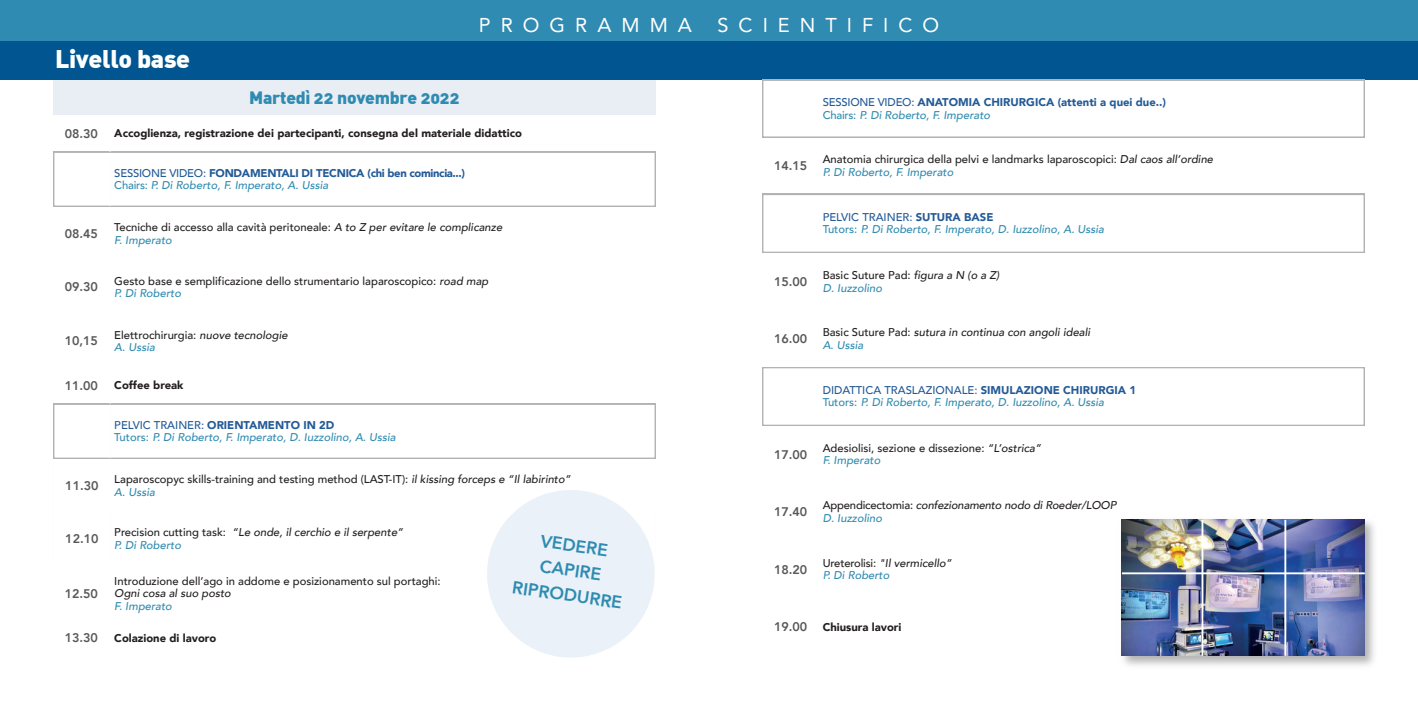
<style>
.page{position:relative;width:1418px;height:709px;background:#fff}
.page>*{position:absolute;margin:0;border:0;box-sizing:border-box;transform-origin:0 0}
.t1{font:900 25px "DIN Alternate";letter-spacing:-.015em;color:#fff}
.t2{font:20px "Avenir";letter-spacing:.5em;color:#fff}
.t3{font:800 17.5px/25px "Avenir";color:#2f8bb1;text-align:center}
.t4{font:900 17.5px "DIN Alternate";letter-spacing:-.015em;color:#2f8bb1}
.t5{font:800 12.5px "Avenir";color:#57585a}
.t6{font:500 11.25px/12.5px "Avenir";color:#231f20}
.t7{font:italic 500 11.25px/12.5px "Avenir";color:#2f8bb1}
.t8{font:italic 500 11.25px/12.5px "Avenir";color:#231f20}
.t9{font:900 11.25px "Avenir";color:#231f20}
.t10{font:900 11.25px/12.5px "Avenir";letter-spacing:-.02em;color:#235a97}
.t11{font:900 11.25px/12.5px "Avenir";color:#235a97}
.s1{font-weight:500}
.s2{font-weight:500;color:#2f8bb1}
.s3{font-weight:500;font-style:italic;color:#2f8bb1}
.s4{font-style:italic}
.s5{font-style:italic;color:#2f8bb1}
.s6{font-style:normal;color:#235a97}
.s7{font-weight:900;font-style:normal;color:#235a97}
.s8{font-style:normal}
.s9{color:#2f8bb1}
.s10{font-weight:800;font-size:12.5px;color:#57585a}
</style>
<div class="page">
<div style="left:0;top:0;width:1417px;height:48px;background:#2f8bb1"></div>
<div style="left:0;top:41px;width:1417px;height:39px;background:#015691"></div>
<div style="left:53px;top:80px;width:603px;height:35px;background:#e8eef3"></div>
<svg style="left:53px;top:152px;width:603px;height:55px"></svg>
<svg style="left:53px;top:403px;width:603px;height:54px"></svg>
<svg style="left:53px;top:457px;width:603px;height:2px"></svg>
<hr style="left:109px;top:153px;width:2px;height:52px;background:#fff">
<hr style="left:109px;top:405px;width:2px;height:52px;background:#fff">
<svg style="left:762px;top:80px;width:602px;height:58px"></svg>
<svg style="left:762px;top:194px;width:602px;height:59px"></svg>
<svg style="left:762px;top:367px;width:602px;height:59px"></svg>
<img style="left:1121px;top:519px;width:253px;height:147px">
<img style="left:1121px;top:520px;width:243px;height:136px">
<svg style="left:487px;top:490px;width:168px;height:168px"></svg>
<hr style="left:1201px;top:520px;width:2px;height:136px;background:#fff">
<hr style="left:1284px;top:520px;width:2px;height:136px;background:#fff">
<hr style="left:1121px;top:572px;width:243px;height:2px;background:#fff">
<h1 class="t1" style="left:55px;top:50px;width:137px">Livello base</h1>
<h2 class="t2" style="left:479px;top:12px;width:214px">PROGRAMMA</h2>
<h2 class="t2" style="left:717px;top:12px;width:223px">SCIENTIFICO</h2>
<h3 class="t4" style="left:249px;top:91px;width:212px">Martedì 22 novembre 2022</h3>
<p class="t11" style="left:822px;top:96px;width:345px"><span class="s1">SESSIONE VIDEO:</span> ANATOMIA CHIRURGICA (attenti a quei due..)<br><span class="s2">Chairs:</span> <span class="s3">P. Di Roberto, F. Imperato</span></p>
<p class="t5" style="left:65px;top:125px;width:35px">08.30</p>
<p class="t9" style="left:114px;top:126px;width:409px">Accoglienza, registrazione dei partecipanti, consegna del materiale didattico</p>
<p class="t10" style="left:114px;top:167px;width:352px"><span class="s1">SESSIONE VIDEO:</span> FONDAMENTALI DI TECNICA (chi ben comincia...)<br><span class="s2">Chairs:</span> <span class="s3">P. Di Roberto, F. Imperato, A. Ussia</span></p>
<p class="t5" style="left:65px;top:225px;width:35px">08.45</p>
<p class="t6" style="left:114px;top:221px;width:389px">Tecniche di accesso alla cavità peritoneale: <span class="s4">A to Z per evitare le complicanze<br></span><span class="s5">F. Imperato</span></p>
<p class="t5" style="left:65px;top:279px;width:35px">09.30</p>
<p class="t6" style="left:114px;top:275px;width:375px">Gesto base e semplificazione dello strumentario laparoscopico: <span class="s4">road map<br></span><span class="s5">P. Di Roberto</span></p>
<p class="t5" style="left:65px;top:333px;width:35px">10,15</p>
<p class="t6" style="left:114px;top:329px;width:175px">Elettrochirurgia: <span class="s4">nuove tecnologie<br></span><span class="s5">A. Ussia</span></p>
<p class="t5" style="left:65px;top:377px;width:35px">11.00</p>
<p class="t9" style="left:114px;top:378px;width:71px">Coffee break</p>
<p class="t7" style="left:114px;top:419px;width:283px"><span class="s6">PELVIC TRAINER:</span> <span class="s7">ORIENTAMENTO IN 2D<br></span><span class="s8">Tutors:</span> P. Di Roberto, F. Imperato, D. Iuzzolino, A. Ussia</p>
<p class="t5" style="left:65px;top:477px;width:35px">11.30</p>
<p class="t6" style="left:114px;top:473px;width:458px">Laparoscopyc skills-training and testing method (LAST-IT): <span class="s4">il kissing forceps e “Il labirinto”<br></span><span class="s5">A. Ussia</span></p>
<p class="t5" style="left:65px;top:530px;width:35px">12.10</p>
<p class="t8" style="left:114px;top:526px;width:290px"><span class="s8">Precision cutting task:</span> “Le onde, il cerchio e il serpente”<br><span class="s9">P. Di Roberto</span></p>
<p class="t5" style="left:65px;top:585px;width:35px">12.50</p>
<h3 class="t3" style="left:521px;top:526px;width:112px;rotate:8deg">VEDERE<br>CAPIRE<br>RIPRODURRE</h3>
<p class="t6" style="left:114px;top:575px;width:328px">Introduzione dell’ago in addome e posizionamento sul portaghi:</p>
<p class="t8" style="left:114px;top:587px;width:118px">Ogni cosa al suo posto</p>
<p class="t7" style="left:114px;top:600px;width:59px">F. Imperato</p>
<p class="t5" style="left:65px;top:630px;width:35px">13.30</p>
<p class="t9" style="left:114px;top:630px;width:103px">Colazione di lavoro</p>
<p class="t5" style="left:774px;top:157px;width:35px">14.15</p>
<p class="t6" style="left:822px;top:153px;width:392px">Anatomia chirurgica della pelvi e landmarks laparoscopici: <span class="s4">Dal caos all’ordine<br></span><span class="s5">P. Di Roberto, F. Imperato</span></p>
<p class="t7" style="left:822px;top:211px;width:283px"><span class="s6">PELVIC TRAINER:</span> <span class="s7">SUTURA BASE<br></span><span class="s8">Tutors:</span> P. Di Roberto, F. Imperato, D. Iuzzolino, A. Ussia</p>
<p class="t5" style="left:774px;top:273px;width:35px">15.00</p>
<p class="t6" style="left:822px;top:269px;width:178px">Basic Suture Pad: <span class="s4">figura a N (o a Z)<br></span><span class="s5">D. Iuzzolino</span></p>
<p class="t5" style="left:774px;top:330px;width:35px">16.00</p>
<p class="t8" style="left:822px;top:326px;width:269px"><span class="s8">Basic Suture Pad:</span> sutura in continua con angoli ideali<br><span class="s9">A. Ussia</span></p>
<p class="t7" style="left:822px;top:384px;width:315px"><span class="s6">DIDATTICA TRASLAZIONALE:</span> <span class="s7">SIMULAZIONE CHIRURGIA 1<br></span><span class="s8">Tutors:</span> P. Di Roberto, F. Imperato, D. Iuzzolino, A. Ussia</p>
<p class="t5" style="left:774px;top:446px;width:35px">17.00</p>
<p class="t6" style="left:822px;top:442px;width:220px">Adesiolisi, sezione e dissezione: <span class="s4">“L’ostrica”<br></span><span class="s5">F. Imperato</span></p>
<p class="t5" style="left:774px;top:503px;width:35px">17.40</p>
<p class="t8" style="left:822px;top:499px;width:295px"><span class="s8">Appendicectomia:</span> confezionamento nodo di Roeder/LOOP<br><span class="s9">D. Iuzzolino</span></p>
<p class="t5" style="left:774px;top:561px;width:35px">18.20</p>
<p class="t8" style="left:822px;top:557px;width:131px"><span class="s8">Ureterolisi:</span> "Il vermicello”<br><span class="s9">P. Di Roberto</span></p>
<p class="t9" style="left:774px;top:619px;width:129px"><span class="s10">19.00</span> Chiusura lavori</p>
</div>
